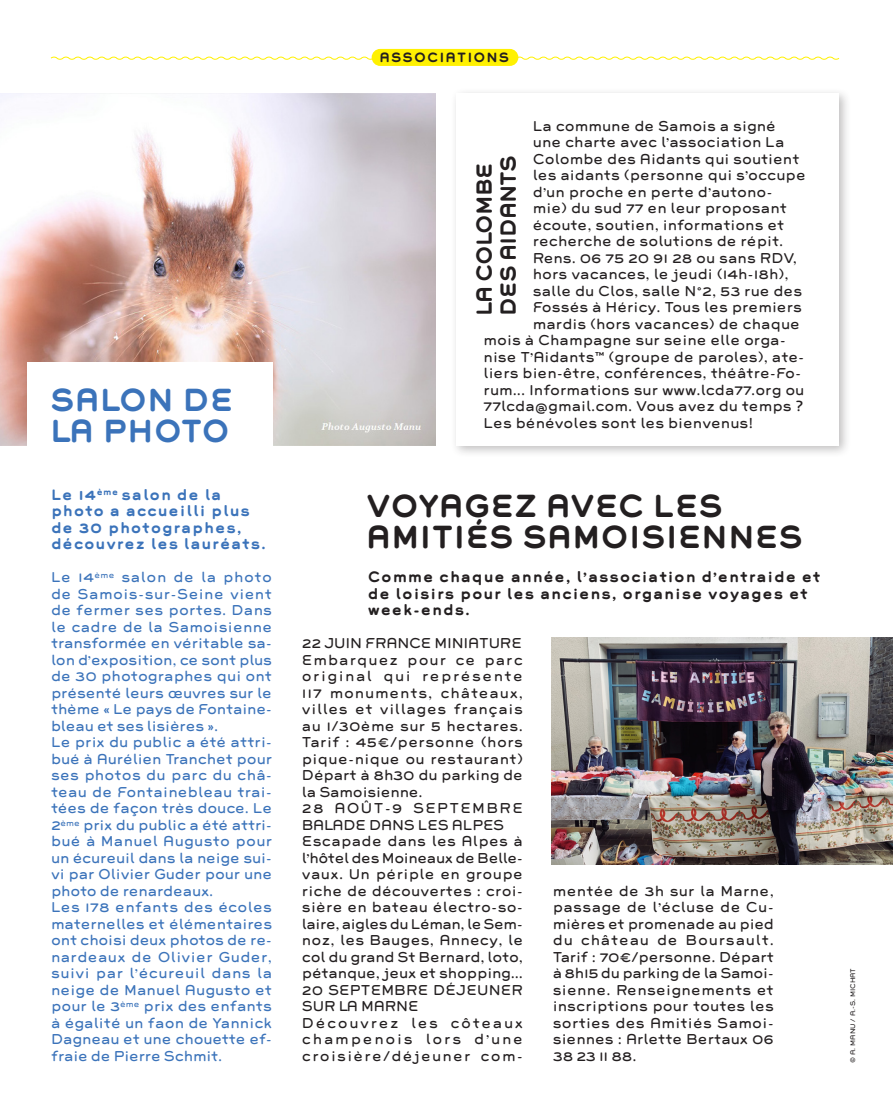
<style>
.page{position:relative;width:893px;height:1106px;background:#fff}
.page>*{position:absolute;margin:0;border:0;box-sizing:border-box;transform-origin:0 0}
.Titre_2_-_corps_19{font:700 28.5px/31.5px "Grover";color:#231f20}
.Titre_2_-_corps_19-2{font:700 28.5px/31.5px "Grover";color:#3b73ba}
.ENC_-_Titre_ferré_ga{font:700 19.5px "Grover";letter-spacing:-.04em;color:#231f20}
.Chapô_-_ferré_gauche{font:700 13.5px/16.5px "Grover";letter-spacing:.06em;color:#231f20}
.Chapô_-_ferré_gauche-2{font:700 13.5px/16.5px "Grover";letter-spacing:.06em;color:#3b73ba}
.Txt_Courant_justif{font:12.75px/16.5px "Grover";color:#231f20;text-align:justify}
.Txt_Courant_justif-2{font:12.75px/16.5px "Grover";letter-spacing:-.015em;color:#3b73ba;text-align:justify}
.ENC_-_texte_Crt_ferr{font:12.75px "Grover";color:#231f20}
.t1{font:700 12px "Grover";letter-spacing:.09em;color:#231f20}
.t2{font:6px "Grover";color:#231f20}
</style>
<div class="page">
<svg style="left:50px;top:56px;width:790px;height:5px"></svg>
<div style="left:450px;top:88px;width:401px;height:370px;background:#231f20;opacity:.29"></div>
<div style="left:456px;top:94px;width:383px;height:352px;background:#fff"></div>
<img style="left:552px;top:637px;width:341px;height:227px">
<img style="left:0;top:94px;width:435px;height:352px">
<div style="left:372px;top:49px;width:146px;height:17px;background:#fff101;border-radius:9px"></div>
<div style="left:27px;top:362px;width:245px;height:108px;background:#fff"></div>
<p class="Titre_2_-_corps_19-2" style="left:50px;top:384px;width:185px">SALON DE<br>LA PHOTO</p>
<p class="Chapô_-_ferré_gauche-2" style="left:51px;top:486px;width:217px">Le 14<sup>ème</sup> salon de la photo a accueilli plus de 30 photographes, découvrez les lauréats.</p>
<p class="Txt_Courant_justif-2" style="left:51px;top:569px;width:223px">Le 14<sup>ème</sup> salon de la photo de Samois-sur-Seine vient de fermer ses portes. Dans le cadre de la Samoisienne transformée en véritable sa&shy;lon d’exposition, ce sont plus de 30 photographes qui ont présenté leurs œuvres sur le thème « Le pays de Fontaine&shy;bleau et ses lisières ».</p>
<p class="Txt_Courant_justif-2" style="left:51px;top:734px;width:223px">Le prix du public a été attri&shy;bué à Aurélien Tranchet pour ses photos du parc du châ&shy;teau de Fontainebleau trai&shy;tées de façon très douce. Le 2<sup>ème</sup> prix du public a été attri&shy;bué à Manuel Augusto pour un écureuil dans la neige sui&shy;vi par Olivier Guder pour une photo de renardeaux.</p>
<p class="Txt_Courant_justif-2" style="left:51px;top:899px;width:223px">Les 178 enfants des écoles maternelles et élémentaires ont choisi deux photos de re&shy;nardeaux de Olivier Guder, suivi par l’écureuil dans la neige de Manuel Augusto et pour le 3<sup>ème</sup> prix des enfants à égalité un faon de Yannick Dagneau et une chouette ef&shy;fraie de Pierre Schmit.</p>
<p class="t1" style="left:379px;top:49px;width:131px">ASSOCIATIONS</p>
<p class="ENC_-_texte_Crt_ferr" style="left:533px;top:117px;width:245px">La commune de Samois a signé</p>
<p class="ENC_-_texte_Crt_ferr" style="left:533px;top:134px;width:253px">une charte avec l’association La</p>
<p class="ENC_-_texte_Crt_ferr" style="left:533px;top:150px;width:268px">Colombe des Aidants qui soutient</p>
<p class="ENC_-_texte_Crt_ferr" style="left:533px;top:167px;width:274px">les aidants (personne qui s’occupe</p>
<p class="ENC_-_texte_Crt_ferr" style="left:533px;top:183px;width:241px">d’un proche en perte d’autono-</p>
<p class="ENC_-_texte_Crt_ferr" style="left:533px;top:200px;width:256px">mie) du sud 77 en leur proposant</p>
<p class="ENC_-_texte_Crt_ferr" style="left:533px;top:216px;width:253px">écoute, soutien, informations et</p>
<p class="ENC_-_texte_Crt_ferr" style="left:533px;top:233px;width:252px">recherche de solutions de répit.</p>
<p class="ENC_-_texte_Crt_ferr" style="left:533px;top:249px;width:266px">Rens. 06 75 20 91 28 ou sans RDV,</p>
<p class="ENC_-_texte_Crt_ferr" style="left:533px;top:266px;width:257px">hors vacances, le jeudi (14h-18h),</p>
<p class="ENC_-_texte_Crt_ferr" style="left:533px;top:282px;width:271px">salle du Clos, salle N°2, 53 rue des</p>
<p class="ENC_-_texte_Crt_ferr" style="left:533px;top:299px;width:271px">Fossés à Héricy. Tous les premiers</p>
<p class="ENC_-_texte_Crt_ferr" style="left:533px;top:315px;width:269px">mardis (hors vacances) de chaque</p>
<p class="ENC_-_texte_Crt_ferr" style="left:484px;top:332px;width:304px">mois à Champagne sur seine elle orga-</p>
<p class="ENC_-_texte_Crt_ferr" style="left:484px;top:348px;width:322px">nise T’Aidants™ (groupe de paroles), ate-</p>
<p class="ENC_-_texte_Crt_ferr" style="left:484px;top:365px;width:319px">liers bien-être, conférences, théâtre-Fo-</p>
<p class="ENC_-_texte_Crt_ferr" style="left:484px;top:381px;width:322px">rum... Informations sur www.lcda77.org ou</p>
<p class="ENC_-_texte_Crt_ferr" style="left:484px;top:398px;width:320px">77lcda@gmail.com. Vous avez du temps ?</p>
<p class="ENC_-_texte_Crt_ferr" style="left:484px;top:414px;width:271px">Les bénévoles sont les bienvenus!</p>
<p class="ENC_-_Titre_ferré_ga" style="left:471px;top:315px;width:154px;rotate:-90deg">LA COLOMBE</p>
<p class="ENC_-_Titre_ferré_ga" style="left:495px;top:315px;width:162px;rotate:-90deg">DES AIDANTS</p>
<p class="Titre_2_-_corps_19" style="left:366px;top:490px;width:438px">VOYAGEZ AVEC LES<br>AMITIÉS SAMOISIENNES</p>
<p class="Chapô_-_ferré_gauche" style="left:368px;top:568px;width:454px">Comme chaque année, l’association d’entraide et de loisirs pour les anciens, organise voyages et week-ends.</p>
<p class="Txt_Courant_justif" style="left:302px;top:635px;width:221px">22 JUIN FRANCE MINIATURE</p>
<p class="Txt_Courant_justif" style="left:302px;top:651px;width:223px">Embarquez pour ce parc original qui représente 117 monuments, châteaux, villes et villages français au 1/30ème sur 5 hectares.<br>Tarif : 45€/personne (hors pique-nique ou restaurant)<br>Départ à 8h30 du parking de la Samoisienne.</p>
<p class="Txt_Courant_justif" style="left:302px;top:800px;width:223px">28 AOÛT-9 SEPTEMBRE<br>BALADE DANS LES ALPES</p>
<p class="Txt_Courant_justif" style="left:302px;top:833px;width:223px">Escapade dans les Alpes à l’hôtel des Moineaux de Belle&shy;vaux. Un périple en groupe riche de découvertes : croi&shy;sière en bateau électro-so&shy;laire, aigles du Léman, le Sem&shy;noz, les Bauges, Annecy, le col du grand St Bernard, loto, pétanque, jeux et shopping...<br>20 SEPTEMBRE DÉJEUNER SUR LA MARNE</p>
<p class="Txt_Courant_justif" style="left:302px;top:1014px;width:223px">Découvrez les côteaux champenois lors d’une croisière/déjeuner com-</p>
<p class="Txt_Courant_justif" style="left:553px;top:882px;width:223px">mentée de 3h sur la Marne, passage de l’écluse de Cu&shy;mières et promenade au pied du château de Boursault.<br>Tarif : 70€/personne. Départ à 8h15 du parking de la Samoi&shy;sienne. Renseignements et inscriptions pour toutes les sorties des Amitiés Samoi&shy;siennes : Arlette Bertaux 06<br>38 23 11 88.</p>
<p class="t2" style="left:849px;top:1062px;width:96px;rotate:-90deg">© A. MANU / A.-S. MICHAT</p>
</div>
